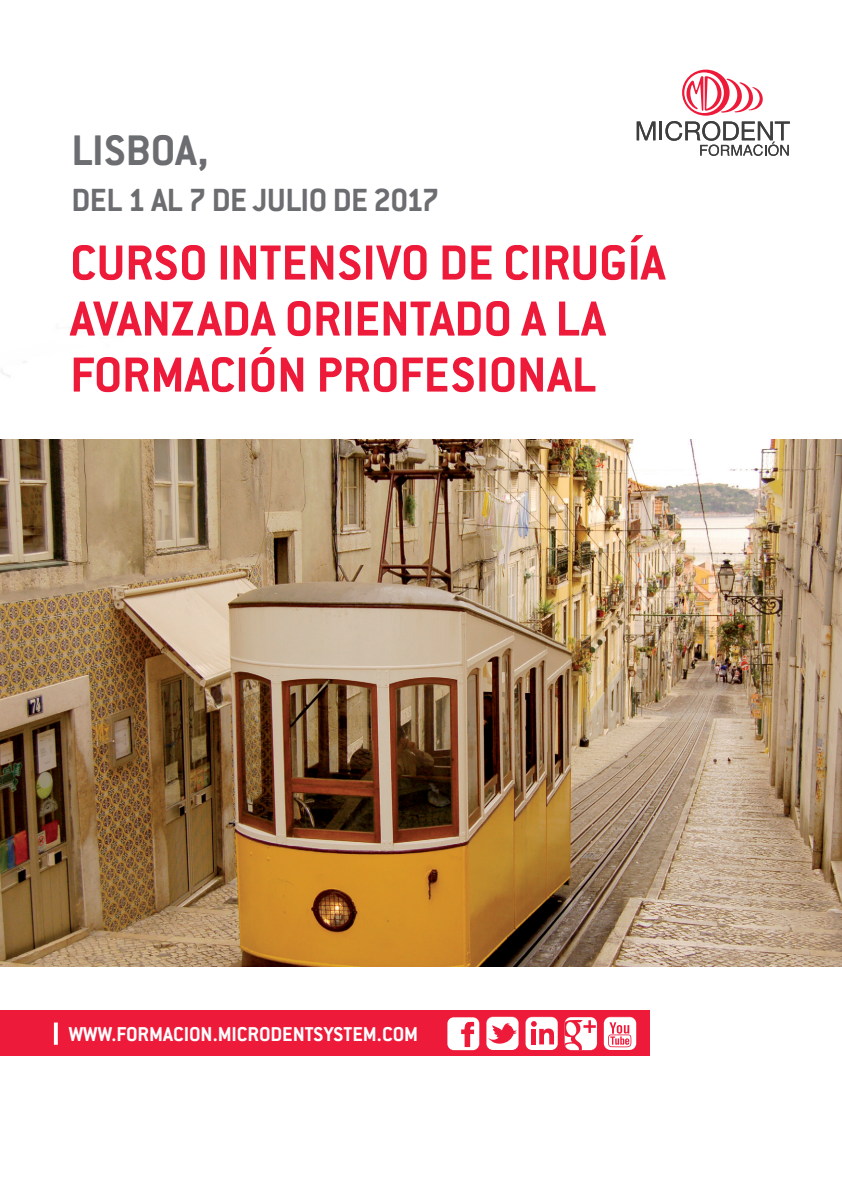
<style>
.page{position:relative;width:842px;height:1191px;background:#fff}
.page>*{position:absolute;margin:0;border:0;box-sizing:border-box;transform-origin:0 0}
.t1{font:700 54px "Conduit ITC Std";color:#ed1a3a}
.t2{font:700 47px "Conduit ITC Std";color:#6c6d70}
.t3{font:700 35.2px "Conduit ITC Std";letter-spacing:-.02em;color:#6c6d70}
.t4{font:700 22px "Conduit ITC Std";color:#fff}
</style>
<div class="page">
<img style="left:0;top:439px;width:842px;height:527px">
<svg style="left:637px;top:70px;width:153px;height:86px"></svg>
<div style="left:0;top:1010px;width:649px;height:45px;background:#ed1a3a"></div>
<svg style="left:447px;top:1017px;width:33px;height:33px"></svg>
<svg style="left:486px;top:1016px;width:33px;height:34px"></svg>
<svg style="left:525px;top:1016px;width:33px;height:34px"></svg>
<svg style="left:525px;top:1017px;width:33px;height:33px"></svg>
<svg style="left:564px;top:1017px;width:33px;height:33px"></svg>
<svg style="left:604px;top:1017px;width:32px;height:33px"></svg>
<svg style="left:54px;top:1022px;width:4px;height:22px"></svg>
<p class="t2" style="left:72px;top:121px;width:139px">LISBOA,</p>
<p class="t3" style="left:72px;top:179px;width:369px">DEL 1 AL 7 DE JULIO DE 2017</p>
<p class="t1" style="left:70px;top:230px;width:597px">CURSO INTENSIVO DE CIRUGÍA</p>
<p class="t1" style="left:70px;top:286px;width:537px">AVANZADA ORIENTADO A LA</p>
<p class="t1" style="left:70px;top:342px;width:528px">FORMACIÓN PROFESIONAL</p>
<p class="t4" style="left:69px;top:1020px;width:351px">WWW.FORMACION.MICRODENTSYSTEM.COM</p>
</div>
